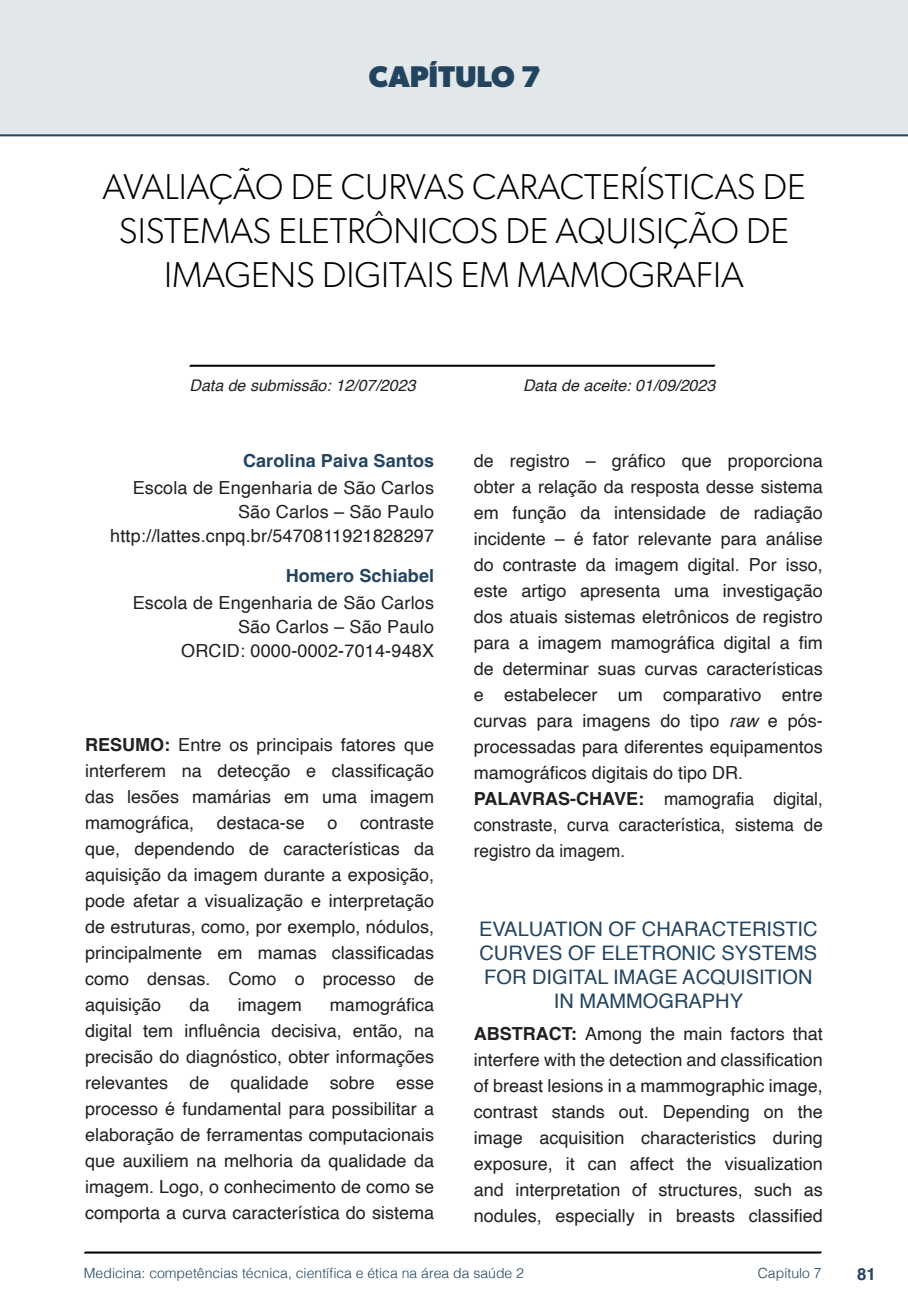
<style>
.page{position:relative;width:908px;height:1304px;background:#fff}
.page>*{position:absolute;margin:0;border:0;box-sizing:border-box;transform-origin:0 0}
.t1{font:300 36px/44px "Gibson";color:#000;text-align:center}
.t2{font:700 30px "Gibson";color:#23445f}
.t3{font:20px/24px "Helvetica";color:#23445f;text-align:center}
.t4{font:18px/26px "Helvetica";color:#231f20;text-align:justify}
.t5{font:700 18px "Helvetica";letter-spacing:.005em;color:#23445f}
.t6{font:700 16.8px "Helvetica";color:#23445f}
.t7{font:italic 16px "Helvetica";color:#231f20}
.t8{font:300 14px "Helvetica";color:#23445f}
.s1{font-weight:700}
.s2{font-style:italic}
</style>
<div class="page">
<svg style="left:84px;top:1251px;width:737px;height:3px;background:#515151"></svg>
<svg style="left:189px;top:364px;width:526px;height:3px;background:#4f4f4f"></svg>
<div style="left:0;top:0;width:907px;height:136px;background:#e2e7e9"></div>
<div style="left:44px;top:72px;width:68px;height:61px;background:#e2e7e9"></div>
<h2 class="t2" style="left:369px;top:58px;width:173px">CAPÍTULO 7</h2>
<h1 class="t1" style="left:102px;top:164px;width:704px">AVALIAÇÃO DE CURVAS CARACTERÍSTICAS DE<br>SISTEMAS ELETRÔNICOS DE AQUISIÇÃO DE<br>IMAGENS DIGITAIS EM MAMOGRAFIA</h1>
<p class="t7" style="left:189px;top:373px;width:227px">Data de submissão: 12/07/2023</p>
<p class="t7" style="left:523px;top:373px;width:194px">Data de aceite: 01/09/2023</p>
<p class="t5" style="left:243px;top:450px;width:192px">Carolina Paiva Santos</p>
<p class="t4" style="left:110px;top:477px;width:325px;line-height:24px;text-align:right">Escola de Engenharia de São Carlos<br>São Carlos – São Paulo http://lattes.cnpq.br/5470811921828297</p>
<p class="t5" style="left:285px;top:564px;width:150px">Homero Schiabel</p>
<p class="t4" style="left:133px;top:591px;width:303px;line-height:24px;text-align:right">Escola de Engenharia de São Carlos<br>São Carlos – São Paulo<br>ORCID: 0000-0002-7014-948X</p>
<p class="t4" style="left:85px;top:732px;width:350px"><span class="s1">RESUMO:</span> Entre os principais fatores que interferem na detecção e classificação das lesões mamárias em uma imagem mamográfica,</p>
<p class="t4" style="left:217px;top:810px;width:90px">destaca-se</p>
<p class="t4" style="left:327px;top:810px;width:12px">o</p>
<p class="t4" style="left:85px;top:810px;width:350px;text-indent:275px">contraste que, dependendo de características da aquisição da imagem durante a exposição, pode afetar a visualização e interpretação de estruturas, como, por exemplo, nódulos, principalmente em mamas classificadas como densas. Como o processo de aquisição</p>
<p class="t4" style="left:85px;top:992px;width:350px;text-indent:245px">mamográfica digital tem influência decisiva, então, na precisão do diagnóstico, obter informações relevantes de qualidade sobre esse processo é fundamental para possibilitar a elaboração de ferramentas computacionais que auxiliem na melhoria da qualidade da imagem. Logo, o conhecimento de como se comporta a curva característica do sistema</p>
<p class="t4" style="left:189px;top:992px;width:22px">da</p>
<p class="t4" style="left:237px;top:992px;width:66px">imagem</p>
<p class="t4" style="left:473px;top:448px;width:350px;text-align:left">de registro – gráfico que proporciona obter a relação da resposta desse sistema em função da intensidade de radiação incidente – é fator relevante para análise do contraste da imagem digital. Por isso, este artigo apresenta uma investigação dos atuais sistemas eletrônicos de registro para a imagem mamográfica digital a fim de determinar suas curvas características e estabelecer um comparativo entre curvas para imagens do tipo <span class="s2">raw</span> e pós&shy;processadas para diferentes equipamentos mamográficos digitais do tipo DR.<br><span class="s1">PALAVRAS-CHAVE:</span> mamografia digital, constraste, curva característica, sistema de registro da imagem.</p>
<p class="t3" style="left:479px;top:918px;width:340px">EVALUATION OF CHARACTERISTIC<br>CURVES OF ELETRONIC SYSTEMS<br>FOR DIGITAL IMAGE ACQUISITION<br>IN MAMMOGRAPHY</p>
<p class="t4" style="left:473px;top:1021px;width:350px"><span class="s1">ABSTRACT:</span> Among the main factors that interfere with the detection and classification of breast lesions in a mammographic image, contrast stands out. Depending on the image acquisition characteristics during exposure, it can affect the visualization and interpretation of structures, such as nodules, especially in breasts classified</p>
<p class="t8" style="left:84px;top:1261px;width:441px">Medicina: competências técnica, científica e ética na área da saúde 2</p>
<p class="t8" style="left:757px;top:1261px;width:65px">Capítulo 7</p>
<p class="t6" style="left:856px;top:1264px;width:20px">81</p>
</div>
